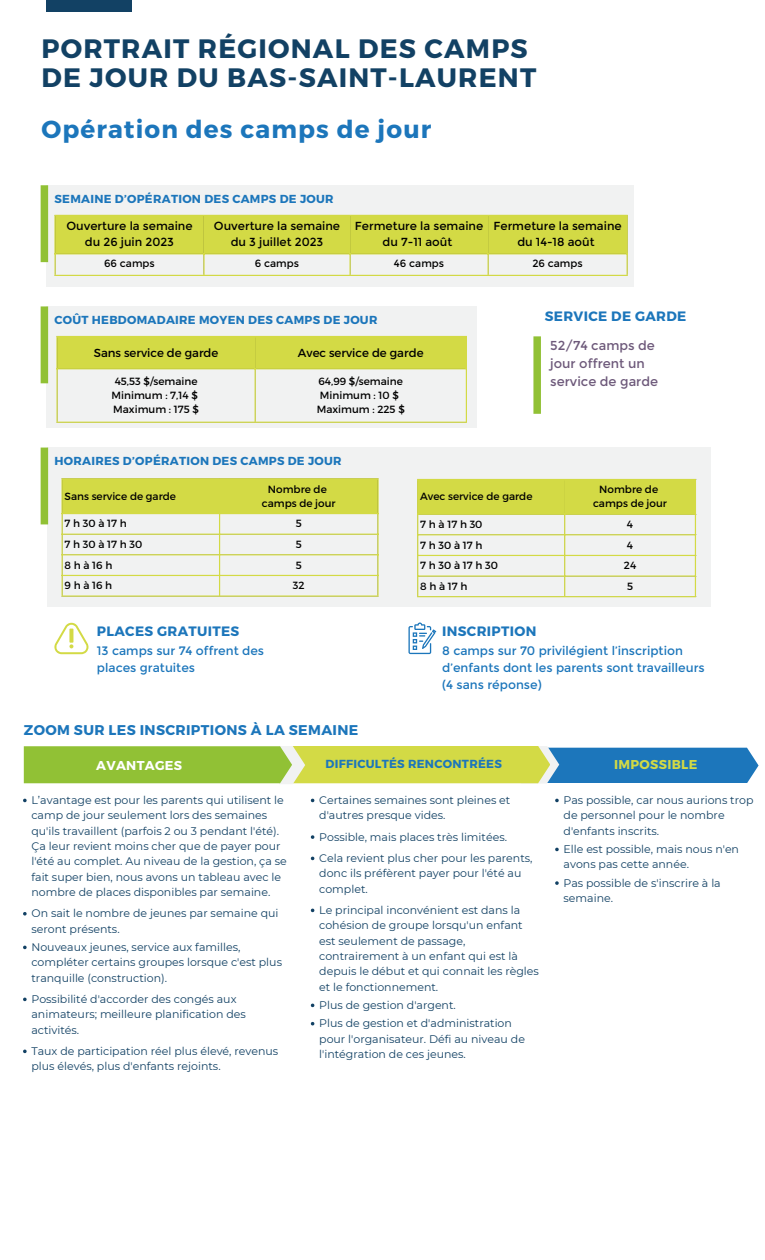
<style>
.page{position:relative;width:765px;height:1260px;background:#fff}
.page>*{position:absolute;margin:0;border:0;box-sizing:border-box;transform-origin:0 0}
.t1{font:700 26.62px/29.2px "Montserrat";letter-spacing:.045em;color:#124164}
.t2{font:700 24.62px "Montserrat";letter-spacing:.045em;color:#1c76bb}
.t3{font:700 14.12px "Montserrat";letter-spacing:.025em;color:#1c76bb}
.t4{font:700 13.62px "Montserrat";letter-spacing:.025em;color:#1c76bb}
.t5{font:13px/17.9px "Montserrat";color:#6d597a}
.t6{font:700 12.88px "Montserrat";letter-spacing:.025em;color:#d3da45}
.t7{font:700 12.88px "Montserrat";letter-spacing:.025em;color:#fff}
.t8{font:12.25px/16.9px "Montserrat";color:#1c76bb}
.t9{font:11.62px/15.6px "Montserrat";color:#000;text-align:center}
.t10{font:700 11.62px "Montserrat";letter-spacing:.025em;color:#1c76bb}
.t11{font:11px/15.4px "Montserrat";color:#124164}
.t12{font:10.38px "Montserrat";color:#000}
.t13{font:10.38px "Montserrat";letter-spacing:.26em;color:#000}
</style>
<div class="page">
<div style="left:46px;top:0;width:85px;height:12px;background:#124164"></div>
<div style="left:47px;top:185px;width:587px;height:101px;background:#f1f2f2"></div>
<div style="left:56px;top:216px;width:571px;height:37px;background:#d3da45"></div>
<hr style="left:54px;top:216px;width:2px;height:59px;background:#d3da45">
<hr style="left:203px;top:216px;width:2px;height:59px;background:#d3da45">
<hr style="left:349px;top:216px;width:2px;height:59px;background:#d3da45">
<hr style="left:488px;top:216px;width:1px;height:59px;background:#d3da45">
<hr style="left:627px;top:216px;width:1px;height:59px;background:#d3da45">
<hr style="left:54px;top:215px;width:574px;height:1px;background:#d3da45">
<hr style="left:54px;top:253px;width:574px;height:1px;background:#d3da45">
<hr style="left:54px;top:275px;width:574px;height:1px;background:#d3da45">
<div style="left:41px;top:185px;width:7px;height:77px;background:#91c135"></div>
<div style="left:533px;top:336px;width:8px;height:78px;background:#91c135"></div>
<div style="left:47px;top:306px;width:430px;height:122px;background:#f1f2f2"></div>
<div style="left:41px;top:306px;width:7px;height:77px;background:#91c135"></div>
<div style="left:58px;top:337px;width:408px;height:31px;background:#d3da45"></div>
<hr style="left:56px;top:337px;width:2px;height:85px;background:#d3da45">
<hr style="left:255px;top:337px;width:1px;height:85px;background:#d3da45">
<hr style="left:466px;top:337px;width:1px;height:85px;background:#d3da45">
<hr style="left:56px;top:336px;width:411px;height:1px;background:#d3da45">
<hr style="left:56px;top:368px;width:411px;height:1px;background:#d3da45">
<hr style="left:56px;top:422px;width:411px;height:1px;background:#d3da45">
<div style="left:47px;top:448px;width:664px;height:159px;background:#f1f2f2"></div>
<div style="left:41px;top:448px;width:7px;height:76px;background:#91c135"></div>
<div style="left:63px;top:479px;width:314px;height:34px;background:#d3da45"></div>
<hr style="left:62px;top:479px;width:1px;height:116px;background:#d3da45">
<hr style="left:219px;top:479px;width:1px;height:116px;background:#d3da45">
<hr style="left:377px;top:479px;width:2px;height:116px;background:#d3da45">
<hr style="left:62px;top:478px;width:317px;height:1px;background:#d3da45">
<hr style="left:62px;top:513px;width:317px;height:1px;background:#d3da45">
<hr style="left:62px;top:534px;width:317px;height:1px;background:#d3da45">
<hr style="left:62px;top:554px;width:317px;height:1px;background:#d3da45">
<hr style="left:62px;top:575px;width:317px;height:1px;background:#d3da45">
<hr style="left:62px;top:595px;width:317px;height:2px;background:#d3da45">
<div style="left:418px;top:480px;width:277px;height:34px;background:#d3da45"></div>
<hr style="left:417px;top:480px;width:1px;height:116px;background:#d3da45">
<hr style="left:564px;top:480px;width:1px;height:116px;background:#d3da45">
<hr style="left:695px;top:480px;width:1px;height:116px;background:#d3da45">
<hr style="left:417px;top:479px;width:279px;height:1px;background:#d3da45">
<hr style="left:417px;top:514px;width:279px;height:1px;background:#d3da45">
<hr style="left:417px;top:534px;width:279px;height:1px;background:#d3da45">
<hr style="left:417px;top:555px;width:279px;height:1px;background:#d3da45">
<hr style="left:417px;top:575px;width:279px;height:2px;background:#d3da45">
<hr style="left:417px;top:596px;width:279px;height:1px;background:#d3da45">
<svg style="left:24px;top:746px;width:735px;height:38px;background:#90ba6a"></svg>
<svg style="left:555px;top:799px;width:4px;height:3px"></svg>
<svg style="left:555px;top:848px;width:4px;height:3px"></svg>
<svg style="left:555px;top:881px;width:4px;height:4px"></svg>
<svg style="left:311px;top:835px;width:3px;height:4px"></svg>
<svg style="left:23px;top:799px;width:4px;height:3px"></svg>
<svg style="left:23px;top:912px;width:4px;height:4px"></svg>
<svg style="left:23px;top:946px;width:4px;height:3px"></svg>
<svg style="left:23px;top:998px;width:4px;height:3px"></svg>
<svg style="left:23px;top:1050px;width:4px;height:3px"></svg>
<svg style="left:54px;top:623px;width:34px;height:31px"></svg>
<svg style="left:408px;top:623px;width:28px;height:31px"></svg>
<p class="t1" style="left:41px;top:33px;width:496px">PORTRAIT RÉGIONAL DES CAMPS<br>DE JOUR DU BAS-SAINT-LAURENT</p>
<p class="t2" style="left:41px;top:113px;width:391px">Opération des camps de jour</p>
<p class="t10" style="left:54px;top:191px;width:281px">SEMAINE D’OPÉRATION DES CAMPS DE JOUR</p>
<p class="t9" style="left:66px;top:218px;width:128px">Ouverture la semaine du 26 juin 2023</p>
<p class="t9" style="left:214px;top:218px;width:128px">Ouverture la semaine du 3 juillet 2023</p>
<p class="t9" style="left:355px;top:218px;width:130px">Fermeture la semaine du 7-11 août</p>
<p class="t9" style="left:493px;top:218px;width:130px">Fermeture la semaine du 14-18 août</p>
<p class="t12" style="left:104px;top:257px;width:52px">66 camps</p>
<p class="t12" style="left:255px;top:257px;width:46px">6 camps</p>
<p class="t12" style="left:394px;top:257px;width:52px">46 camps</p>
<p class="t12" style="left:532px;top:257px;width:52px">26 camps</p>
<p class="t10" style="left:54px;top:312px;width:324px">COÛT HEBDOMADAIRE MOYEN DES CAMPS DE JOUR</p>
<p class="t9" style="left:94px;top:344px;width:126px">Sans service de garde</p>
<p class="t9" style="left:298px;top:344px;width:127px">Avec service de garde</p>
<p class="t12" style="left:115px;top:375px;width:84px">45,53 $/semaine</p>
<p class="t12" style="left:112px;top:389px;width:88px">Minimum : 7,14 $</p>
<p class="t12" style="left:113px;top:403px;width:87px">Maximum : 175 $</p>
<p class="t12" style="left:319px;top:375px;width:86px">64,99 $/semaine</p>
<p class="t12" style="left:320px;top:389px;width:81px">Minimum : 10 $</p>
<p class="t12" style="left:317px;top:403px;width:90px">Maximum : 225 $</p>
<p class="t4" style="left:545px;top:307px;width:143px">SERVICE DE GARDE</p>
<p class="t5" style="left:550px;top:336px;width:109px">52/74 camps de jour offrent un service de garde</p>
<p class="t10" style="left:54px;top:453px;width:289px">HORAIRES D’OPÉRATION DES CAMPS DE JOUR</p>
<p class="t12" style="left:65px;top:489px;width:113px">Sans service de garde</p>
<p class="t12" style="left:268px;top:482px;width:60px">Nombre de</p>
<p class="t12" style="left:262px;top:496px;width:75px">camps de jour</p>
<p class="t12" style="left:420px;top:490px;width:114px">Avec service de garde</p>
<p class="t12" style="left:599px;top:483px;width:60px">Nombre de</p>
<p class="t12" style="left:593px;top:497px;width:75px">camps de jour</p>
<p class="t13" style="left:65px;top:517px;width:64px">7h30à17h</p>
<p class="t12" style="left:296px;top:517px;width:8px">5</p>
<p class="t13" style="left:65px;top:538px;width:79px">7h30à17h30</p>
<p class="t12" style="left:296px;top:538px;width:8px">5</p>
<p class="t12" style="left:65px;top:558px;width:49px">8hà16h</p>
<p class="t12" style="left:296px;top:558px;width:8px">5</p>
<p class="t12" style="left:65px;top:579px;width:49px">9hà16h</p>
<p class="t12" style="left:293px;top:579px;width:13px">32</p>
<p class="t13" style="left:420px;top:518px;width:64px">7hà17h30</p>
<p class="t12" style="left:627px;top:518px;width:8px">4</p>
<p class="t13" style="left:420px;top:538px;width:64px">7h30à17h</p>
<p class="t12" style="left:627px;top:538px;width:8px">4</p>
<p class="t13" style="left:420px;top:559px;width:79px">7h30à17h30</p>
<p class="t12" style="left:624px;top:559px;width:14px">24</p>
<p class="t12" style="left:420px;top:579px;width:49px">8hà17h</p>
<p class="t12" style="left:627px;top:579px;width:8px">5</p>
<p class="t4" style="left:97px;top:622px;width:144px">PLACES GRATUITES</p>
<p class="t4" style="left:442px;top:622px;width:96px">INSCRIPTION</p>
<p class="t8" style="left:97px;top:643px;width:169px">13 camps sur 74 offrent des places gratuites</p>
<p class="t8" style="left:442px;top:643px;width:264px">8 camps sur 70 privilégient l’inscription d’enfants dont les parents sont travailleurs (4 sans réponse)</p>
<p class="t3" style="left:24px;top:721px;width:336px">ZOOM SUR LES INSCRIPTIONS À LA SEMAINE</p>
<p class="t7" style="left:96px;top:757px;width:87px">AVANTAGES</p>
<p class="t10" style="left:325px;top:757px;width:178px">DIFFICULTÉS RENCONTRÉES</p>
<p class="t6" style="left:614px;top:756px;width:85px">IMPOSSIBLE</p>
<p class="t11" style="left:31px;top:792px;width:257px">L’avantage est pour les parents qui utilisent le camp de jour seulement lors des semaines qu'ils travaillent (parfois 2 ou 3 pendant l'été).<br>Ça leur revient moins cher que de payer pour l'été au complet. Au niveau de la gestion, ça se fait super bien, nous avons un tableau avec le nombre de places disponibles par semaine.</p>
<p class="t11" style="left:31px;top:906px;width:249px">On sait le nombre de jeunes par semaine qui seront présents.</p>
<p class="t11" style="left:31px;top:939px;width:252px">Nouveaux jeunes, service aux familles, compléter certains groupes lorsque c'est plus tranquille (construction).</p>
<p class="t11" style="left:31px;top:991px;width:216px">Possibilité d'accorder des congés aux animateurs; meilleure planification des activités.</p>
<p class="t11" style="left:31px;top:1043px;width:248px">Taux de participation réel plus élevé, revenus plus élevés, plus d'enfants rejoints.</p>
<p class="t11" style="left:319px;top:792px;width:193px">Certaines semaines sont pleines et d'autres presque vides.</p>
<p class="t11" style="left:319px;top:829px;width:189px">Possible, mais places très limitées.</p>
<p class="t11" style="left:319px;top:850px;width:215px">Cela revient plus cher pour les parents, donc ils préfèrent payer pour l'été au complet.</p>
<p class="t11" style="left:319px;top:902px;width:221px">Le principal inconvénient est dans la cohésion de groupe lorsqu'un enfant est seulement de passage, contrairement à un enfant qui est là depuis le début et qui connait les règles et le fonctionnement.</p>
<p class="t11" style="left:319px;top:997px;width:138px">Plus de gestion d'argent.</p>
<p class="t11" style="left:319px;top:1016px;width:207px">Plus de gestion et d'administration pour l'organisateur. Défi au niveau de l'intégration de ces jeunes.</p>
<p class="t11" style="left:564px;top:792px;width:191px">Pas possible, car nous aurions trop de personnel pour le nombre d'enfants inscrits.</p>
<p class="t11" style="left:564px;top:841px;width:177px">Elle est possible, mais nous n'en avons pas cette année.</p>
<p class="t11" style="left:564px;top:875px;width:159px">Pas possible de s'inscrire à la semaine.</p>
</div>
